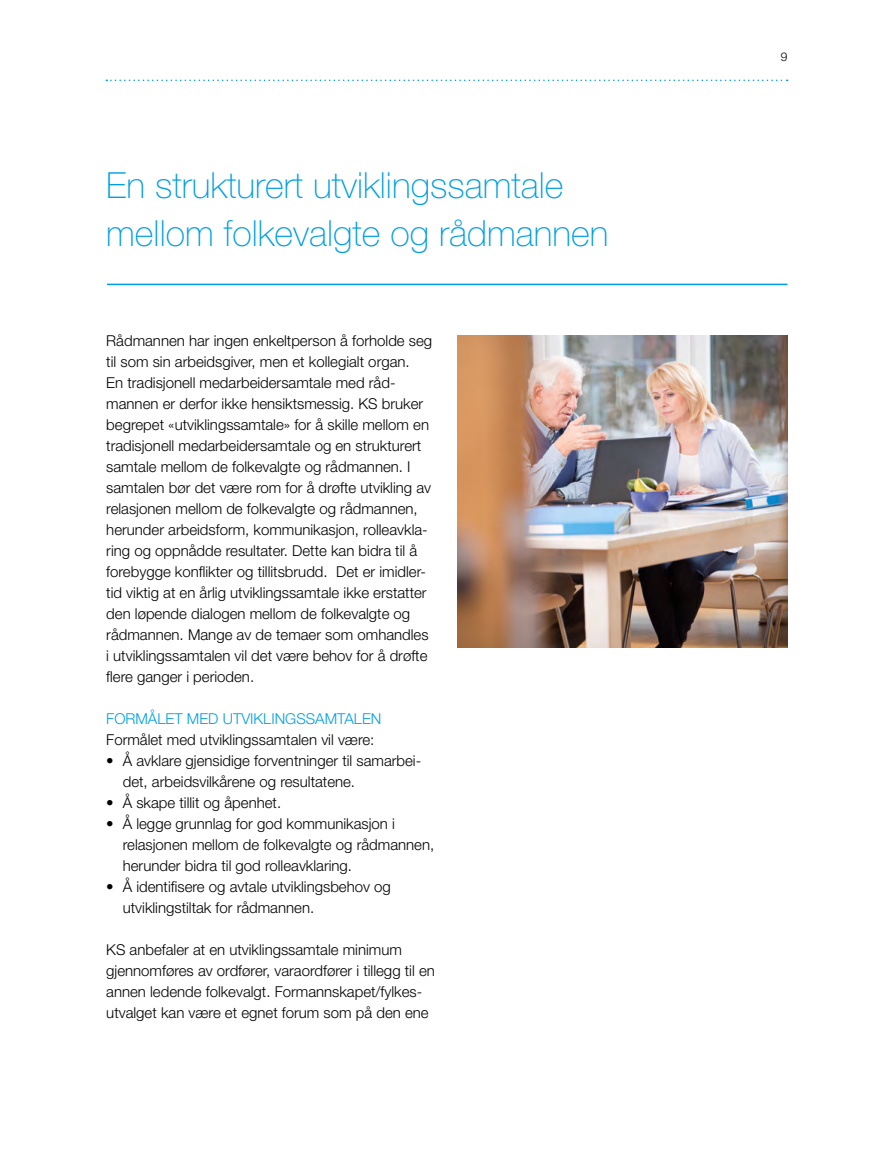
<style>
.page{position:relative;width:893px;height:1149px;background:#fff}
.page>*{position:absolute;margin:0;border:0;box-sizing:border-box;transform-origin:0 0}
.t1{font:100 36px/48px "Helvetica Neue";color:#009fe3}
.t2{font:300 15px/21px "Helvetica Neue";color:#000}
.t3{font:300 15px "Helvetica Neue";color:#009fe3}
.t4{font:300 12px "Helvetica Neue";color:#000}
</style>
<div class="page">
<svg style="left:106px;top:80px;width:682px;height:1px"></svg>
<hr style="left:107px;top:283px;width:680px;height:2px;background:#009fe3">
<img style="left:457px;top:335px;width:330px;height:312px">
<h1 class="t1" style="left:106px;top:161px;width:504px">En strukturert utviklingssamtale mellom folkevalgte og rådmannen</h1>
<p class="t2" style="left:106px;top:329px;width:327px">Rådmannen har ingen enkeltperson å forholde seg til som sin arbeidsgiver, men et kollegialt organ.<br>En tradisjonell medarbeidersamtale med råd&shy;mannen er derfor ikke hensiktsmessig. KS bruker begrepet «utviklingssamtale» for å skille mellom en tradisjonell medarbeidersamtale og en strukturert samtale mellom de folkevalgte og rådmannen. I samtalen bør det være rom for å drøfte utvikling av relasjonen mellom de folkevalgte og rådmannen, herunder arbeidsform, kommunikasjon, rolleavkla&shy;ring og oppnådde resultater. Dette kan bidra til å forebygge konflikter og tillitsbrudd. Det er imidler&shy;tid viktig at en årlig utviklingssamtale ikke erstatter den løpende dialogen mellom de folkevalgte og rådmannen. Mange av de temaer som omhandles i utviklingssamtalen vil det være behov for å drøfte flere ganger i perioden.</p>
<p class="t3" style="left:106px;top:709px;width:277px">FORMÅLET MED UTVIKLINGSSAMTALEN</p>
<p class="t2" style="left:106px;top:728px;width:270px">Formålet med utviklingssamtalen vil være:</p>
<p class="t2" style="left:123px;top:749px;width:300px;text-indent:-16px">• Å avklare gjensidige forventninger til samarbei&shy;det, arbeidsvilkårene og resultatene.</p>
<p class="t2" style="left:106px;top:791px;width:176px">• Å skape tillit og åpenhet.</p>
<p class="t2" style="left:123px;top:812px;width:313px;text-indent:-16px">• Å legge grunnlag for god kommunikasjon i relasjonen mellom de folkevalgte og rådmannen, herunder bidra til god rolleavklaring.</p>
<p class="t2" style="left:123px;top:875px;width:270px;text-indent:-16px">• Å identifisere og avtale utviklingsbehov og utviklingstiltak for rådmannen.</p>
<p class="t2" style="left:106px;top:938px;width:330px">KS anbefaler at en utviklingssamtale minimum gjennomføres av ordfører, varaordfører i tillegg til en annen ledende folkevalgt. Formannskapet/fylkes&shy;utvalget kan være et egnet forum som på den ene</p>
<p class="t4" style="left:781px;top:49px;width:8px">9</p>
</div>
